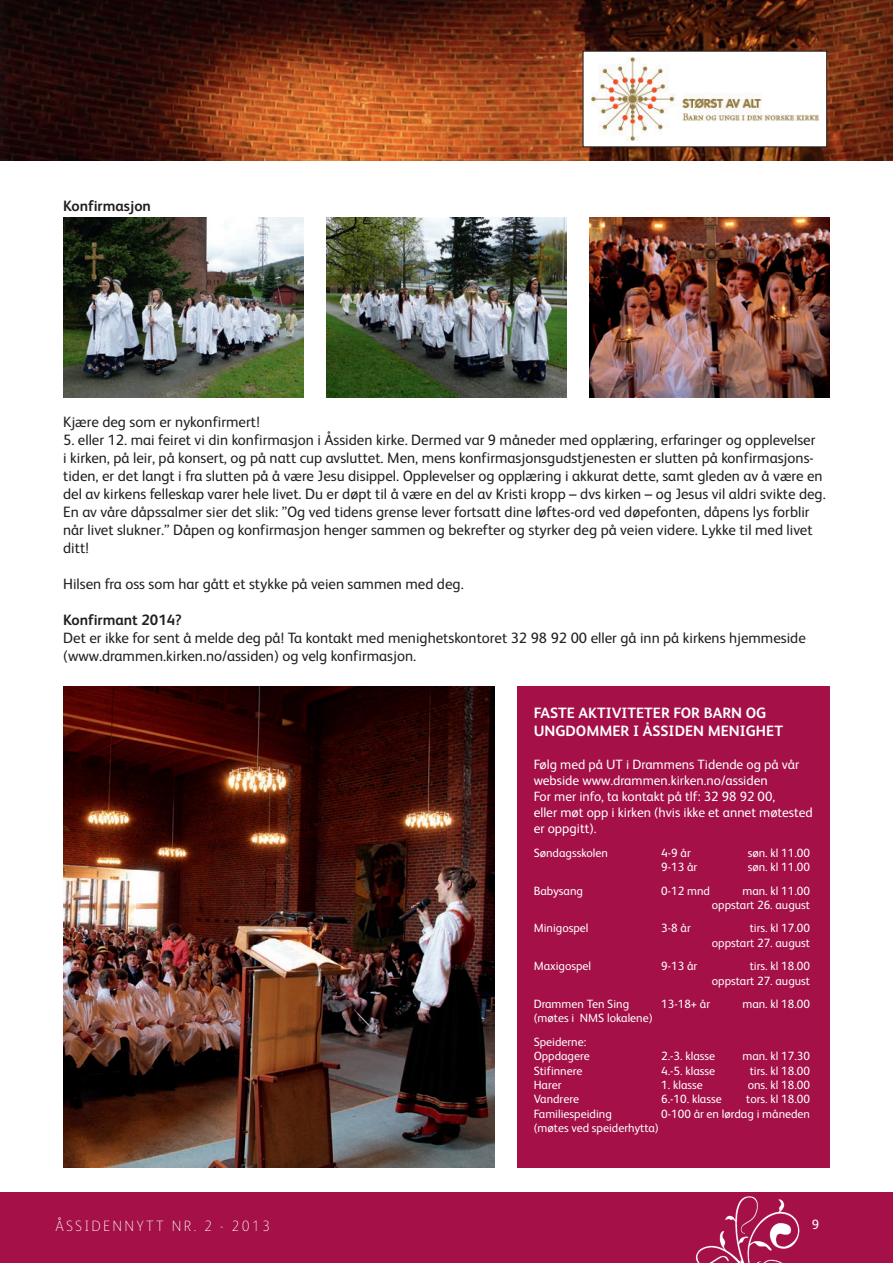
<style>
.page{position:relative;width:893px;height:1263px;background:#fff}
.page>*{position:absolute;margin:0;border:0;box-sizing:border-box;transform-origin:0 0}
.t1{font:15px/18px "FS Albert";color:#231f20}
.t2{font:700 15px "FS Albert";color:#fff}
.t3{font:700 15px "FS Albert";color:#231f20}
.t4{font:100 15px "FS Albert";letter-spacing:.15em;color:#fff}
.t5{font:13.5px/16.2px "FS Albert";color:#fff}
.t6{font:12px/14.4px "FS Albert";color:#fff;text-align:right}
</style>
<div class="page">
<div style="left:0;top:0;width:893px;height:162px;background:#231f20;opacity:.3"></div>
<div style="left:0;top:1192px;width:893px;height:71px;background:#a41047"></div>
<img style="left:695px;top:1196px;width:105px;height:67px">
<div style="left:583px;top:51px;width:244px;height:96px;background:#fff"></div>
<img style="left:592px;top:58px;width:226px;height:82px">
<img style="left:63px;top:218px;width:241px;height:180px">
<div style="left:517px;top:686px;width:312px;height:481px;background:#a41047"></div>
<img style="left:326px;top:218px;width:241px;height:180px">
<img style="left:63px;top:686px;width:431px;height:481px">
<img style="left:589px;top:218px;width:241px;height:180px">
<p class="t3" style="left:63px;top:198px;width:89px">KONFIRMASJON</p>
<p class="t1" style="left:63px;top:413px;width:198px">Kjære deg som er nykonfirmert!</p>
<p class="t1" style="left:63px;top:431px;width:764px">5. eller 12. mai feiret vi din konfirmasjon i Åssiden kirke. Dermed var 9 måneder med opplæring, erfaringer og opplevelser<br>i kirken, på leir, på konsert, og på natt cup avsluttet. Men, mens konfirmasjonsgudstjenesten er slutten på konfirmasjons&shy;tiden, er det langt i fra slutten på å være Jesu disippel. Opplevelser og opplæring i akkurat dette, samt gleden av å være en del av kirkens felleskap varer hele livet. Du er døpt til å være en del av Kristi kropp – dvs kirken – og Jesus vil aldri svikte deg.<br>En av våre dåpssalmer sier det slik: ”Og ved tidens grense lever fortsatt dine løftes-ord ved døpefonten, dåpens lys forblir når livet slukner.” Dåpen og konfirmasjon henger sammen og bekrefter og styrker deg på veien videre. Lykke til med livet ditt!</p>
<p class="t1" style="left:63px;top:575px;width:402px">Hilsen fra oss som har gått et stykke på veien sammen med deg.</p>
<p class="t3" style="left:63px;top:612px;width:120px">KONFIRMANT 2014?</p>
<p class="t1" style="left:63px;top:629px;width:744px">Det er ikke for sent å melde deg på! Ta kontakt med menighetskontoret 32 98 92 00 eller gå inn på kirkens hjemmeside (www.drammen.kirken.no/assiden) og velg konfirmasjon.</p>
<p class="t2" style="left:534px;top:704px;width:17px">FASTE</p>
<p class="t2" style="left:579px;top:704px;width:10px">AKTIVITETER</p>
<p class="t2" style="left:673px;top:704px;width:10px">FOR</p>
<p class="t2" style="left:704px;top:704px;width:10px">BAR</p>
<p class="t2" style="left:731px;top:704px;width:26px">N OG</p>
<p class="t2" style="left:534px;top:722px;width:34px">UNGDOMMER</p>
<p class="t2" style="left:633px;top:722px;width:29px">I ÅSSIDE</p>
<p class="t2" style="left:693px;top:722px;width:57px">N MENIGHET</p>
<p class="t5" style="left:534px;top:756px;width:281px">Følg med på UT i Drammens Tidende og på vår webside www.drammen.kirken.no/assiden<br>For mer info, ta kontakt på tlf: 32 98 92 00,<br>eller møt opp i kirken (hvis ikke et annet møtested er oppgitt).</p>
<p class="t6" style="left:534px;top:845px;width:76px">Søndagsskolen</p>
<p class="t6" style="left:661px;top:845px;width:31px">4-9 år</p>
<p class="t6" style="left:748px;top:845px;width:64px">søn. kl 11.00</p>
<p class="t6" style="left:661px;top:860px;width:38px">9-13 år</p>
<p class="t6" style="left:748px;top:860px;width:64px">søn. kl 11.00</p>
<p class="t6" style="left:534px;top:883px;width:51px">Babysang</p>
<p class="t6" style="left:661px;top:883px;width:50px">0-12 mnd</p>
<p class="t6" style="left:712px;top:883px;width:100px">man. kl 11.00 oppstart 26. august</p>
<p class="t6" style="left:534px;top:921px;width:56px">Minigospel</p>
<p class="t6" style="left:661px;top:921px;width:31px">3-8 år</p>
<p class="t6" style="left:712px;top:921px;width:100px">tirs. kl 17.00 oppstart 27. august</p>
<p class="t6" style="left:534px;top:959px;width:59px">Maxigospel</p>
<p class="t6" style="left:661px;top:959px;width:38px">9-13 år</p>
<p class="t6" style="left:712px;top:959px;width:100px">tirs. kl 18.00 oppstart 27. august</p>
<p class="t6" style="left:534px;top:997px;width:97px">Drammen Ten Sing</p>
<p class="t6" style="left:661px;top:997px;width:50px">13-18+ år</p>
<p class="t6" style="left:742px;top:997px;width:69px">man. kl 18.00</p>
<p class="t6" style="left:534px;top:1006px;width:120px;line-height:23.4px;text-align:left">(møtes i NMS lokalene)<br>Speiderne:</p>
<p class="t6" style="left:534px;top:1049px;width:58px">Oppdagere</p>
<p class="t6" style="left:661px;top:1049px;width:55px">2.-3. klasse</p>
<p class="t6" style="left:742px;top:1049px;width:69px">man. kl 17.30</p>
<p class="t6" style="left:534px;top:1063px;width:50px">Stifinnere</p>
<p class="t6" style="left:661px;top:1063px;width:55px">4.-5. klasse</p>
<p class="t6" style="left:750px;top:1063px;width:62px">tirs. kl 18.00</p>
<p class="t6" style="left:534px;top:1078px;width:29px">Harer</p>
<p class="t6" style="left:661px;top:1078px;width:43px">1. klasse</p>
<p class="t6" style="left:748px;top:1078px;width:64px">ons. kl 18.00</p>
<p class="t6" style="left:534px;top:1092px;width:47px">Vandrere</p>
<p class="t6" style="left:661px;top:1092px;width:62px">6.-10. klasse</p>
<p class="t6" style="left:746px;top:1092px;width:65px">tors. kl 18.00</p>
<p class="t6" style="left:534px;top:1106px;width:80px">Familiespeiding</p>
<p class="t6" style="left:661px;top:1106px;width:150px">0-100 år en lørdag i måneden</p>
<p class="t6" style="left:534px;top:1121px;width:127px">(møtes ved speiderhytta)</p>
<p class="t4" style="left:56px;top:1217px;width:216px">ÅSSIDENNYTT NR. 2 - 2013</p>
<p class="t5" style="left:812px;top:1216px;width:9px">9</p>
</div>
